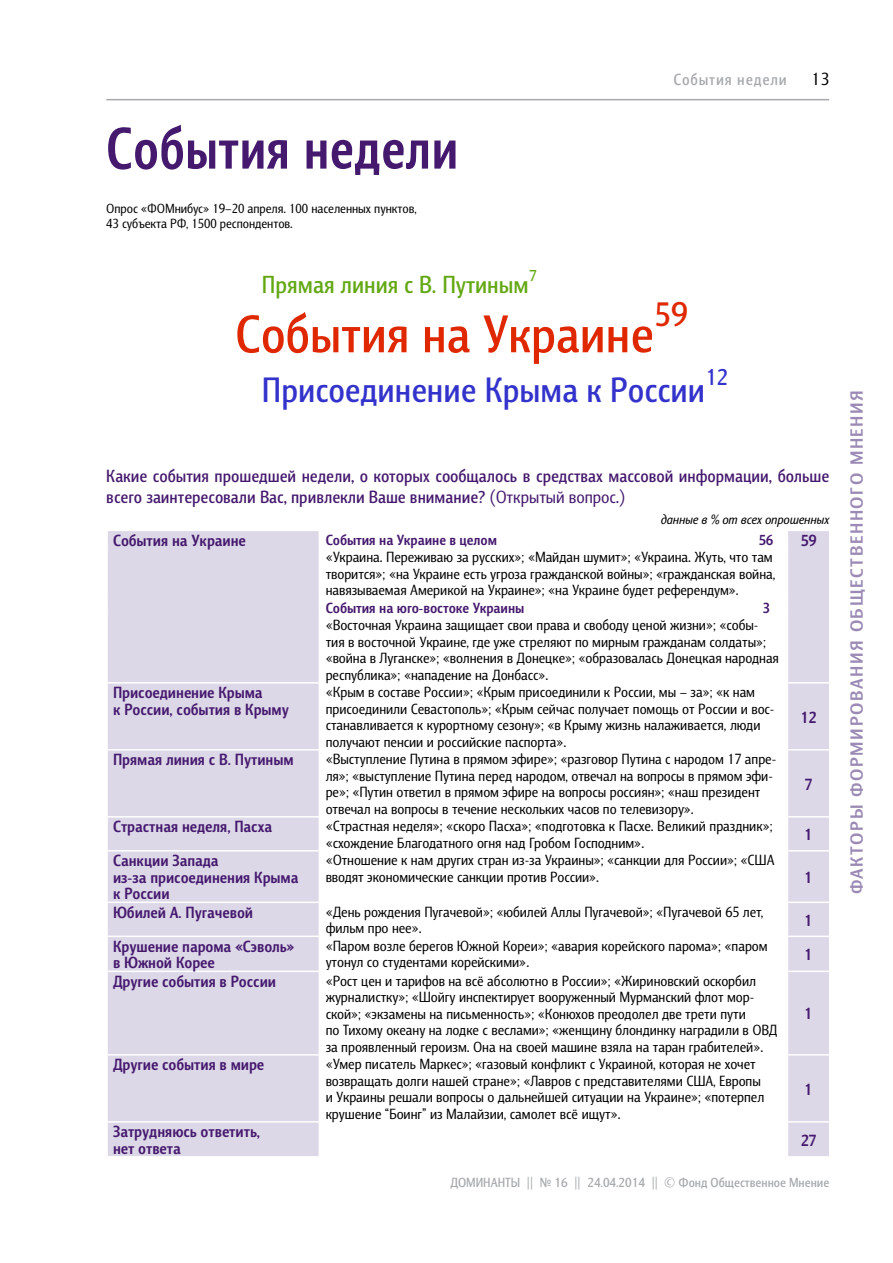
<style>
.page{position:relative;width:893px;height:1263px;background:#fff}
.page>*{position:absolute;margin:0;border:0;box-sizing:border-box;transform-origin:0 0}
.t1{font:700 60px "Barnaul Grotesk";letter-spacing:.01em;color:#45196e;scale:.9 1}
.t2{font:500 53.85px "Barnaul Grotesk";color:#df2800}
.t3{font:500 35.85px "Barnaul Grotesk";color:#33c}
.t4{font:500 35.1px "Barnaul Grotesk";color:#df2800}
.t5{font:500 25.05px "Barnaul Grotesk";color:#63a813}
.t6{font:500 23.4px "Barnaul Grotesk";color:#33c}
.t7{font:500 18px/21.6px "Barnaul Grotesk";color:#45196e}
.t8{font:700 18px "Barnaul Grotesk";letter-spacing:.085em;color:#9b8ab5;scale:1.1 1}
.t9{font:18px "Barnaul Grotesk";color:#000}
.t10{font:700 16.5px/16.5px "Barnaul Grotesk";color:#45196e}
.t11{font:500 16.5px "Barnaul Grotesk";letter-spacing:.05em;color:#a7a9ac}
.t12{font:500 16.2px "Barnaul Grotesk";color:#63a813}
.t13{font:15px/16.5px "Barnaul Grotesk";color:#000}
.t14{font:700 15px "Barnaul Grotesk";color:#45196e}
.t15{font:13.5px/15px "Barnaul Grotesk";color:#000}
.t16{font:500 13.5px "Barnaul Grotesk";color:#a7a9ac}
.t17{font:italic 13.5px "Barnaul Grotesk";color:#000}
.s1{font-weight:400}
</style>
<div class="page">
<hr style="left:106px;top:99px;width:723px;height:1px;background:#a7a9ac">
<svg style="left:108px;top:531px;width:721px;height:625px"></svg>
<svg style="left:787px;top:531px;width:1px;height:17px"></svg>
<hr style="left:787px;top:548px;width:1px;height:50px;background:#fff">
<svg style="left:787px;top:598px;width:1px;height:18px"></svg>
<hr style="left:787px;top:616px;width:1px;height:66px;background:#fff">
<hr style="left:787px;top:683px;width:1px;height:66px;background:#fff">
<hr style="left:787px;top:750px;width:1px;height:66px;background:#fff">
<hr style="left:787px;top:817px;width:1px;height:33px;background:#fff">
<hr style="left:787px;top:851px;width:1px;height:50px;background:#fff">
<hr style="left:787px;top:903px;width:1px;height:32px;background:#fff">
<hr style="left:787px;top:937px;width:1px;height:33px;background:#fff">
<hr style="left:787px;top:972px;width:1px;height:82px;background:#fff">
<hr style="left:787px;top:1055px;width:1px;height:66px;background:#fff">
<hr style="left:787px;top:1122px;width:1px;height:34px;background:#fff">
<hr style="left:787px;top:682px;width:42px;height:1px;background:#fff">
<hr style="left:787px;top:749px;width:42px;height:1px;background:#fff">
<hr style="left:787px;top:816px;width:42px;height:1px;background:#fff">
<hr style="left:787px;top:850px;width:42px;height:1px;background:#fff">
<hr style="left:787px;top:901px;width:42px;height:2px;background:#fff">
<hr style="left:787px;top:935px;width:42px;height:2px;background:#fff">
<hr style="left:787px;top:970px;width:42px;height:2px;background:#fff">
<hr style="left:787px;top:1054px;width:42px;height:1px;background:#fff">
<hr style="left:787px;top:1121px;width:42px;height:1px;background:#fff">
<svg style="left:319px;top:531px;width:2px;height:17px"></svg>
<hr style="left:319px;top:548px;width:1px;height:50px;background:#fff">
<hr style="left:320px;top:548px;width:1px;height:50px;background:#fff">
<svg style="left:319px;top:598px;width:2px;height:18px"></svg>
<hr style="left:319px;top:616px;width:1px;height:67px;background:#fff">
<hr style="left:320px;top:616px;width:1px;height:67px;background:#fff">
<hr style="left:319px;top:683px;width:1px;height:67px;background:#fff">
<hr style="left:320px;top:683px;width:1px;height:67px;background:#fff">
<hr style="left:319px;top:750px;width:1px;height:67px;background:#fff">
<hr style="left:320px;top:750px;width:1px;height:67px;background:#fff">
<hr style="left:319px;top:817px;width:1px;height:34px;background:#fff">
<hr style="left:320px;top:817px;width:1px;height:34px;background:#fff">
<hr style="left:319px;top:851px;width:1px;height:51px;background:#fff">
<hr style="left:320px;top:851px;width:1px;height:51px;background:#fff">
<hr style="left:319px;top:902px;width:1px;height:34px;background:#fff">
<hr style="left:320px;top:902px;width:1px;height:34px;background:#fff">
<hr style="left:319px;top:936px;width:1px;height:35px;background:#fff">
<hr style="left:320px;top:936px;width:1px;height:35px;background:#fff">
<hr style="left:319px;top:971px;width:1px;height:84px;background:#fff">
<hr style="left:320px;top:971px;width:1px;height:84px;background:#fff">
<hr style="left:319px;top:1055px;width:1px;height:67px;background:#fff">
<hr style="left:320px;top:1055px;width:1px;height:67px;background:#fff">
<hr style="left:319px;top:1122px;width:1px;height:34px;background:#fff">
<hr style="left:320px;top:1122px;width:1px;height:34px;background:#fff">
<hr style="left:106px;top:682px;width:213px;height:1px;background:#fff">
<hr style="left:106px;top:749px;width:213px;height:1px;background:#fff">
<hr style="left:106px;top:816px;width:213px;height:1px;background:#fff">
<hr style="left:106px;top:850px;width:213px;height:1px;background:#fff">
<hr style="left:106px;top:901px;width:213px;height:2px;background:#fff">
<hr style="left:106px;top:935px;width:213px;height:2px;background:#fff">
<hr style="left:106px;top:970px;width:213px;height:2px;background:#fff">
<hr style="left:106px;top:1054px;width:213px;height:1px;background:#fff">
<hr style="left:106px;top:1121px;width:213px;height:1px;background:#fff">
<h1 class="t1" style="left:106px;top:113px;width:392px">События недели</h1>
<p class="t15" style="left:106px;top:201px;width:312px">Опрос «ФОМнибус» 19–20 апреля. 100 населенных пунктов,<br>43 субъекта РФ, 1500 респондентов.</p>
<h3 class="t5" style="left:262px;top:270px;width:268px">Прямая линия с В. Путиным</h3>
<p class="t12" style="left:529px;top:266px;width:9px">7</p>
<p class="t11" style="left:673px;top:70px;width:115px">События недели</p>
<p class="t9" style="left:811px;top:69px;width:19px">13</p>
<h2 class="t2" style="left:235px;top:302px;width:420px">События на Украине</h2>
<h3 class="t4" style="left:654px;top:294px;width:36px">59</h3>
<h3 class="t6" style="left:705px;top:363px;width:24px">12</h3>
<h3 class="t3" style="left:262px;top:369px;width:445px">Присоединение Крыма к России</h3>
<p class="t7" style="left:106px;top:464px;width:724px">Какие события прошедшей недели, о которых сообщалось в средствах массовой информации, больше всего заинтересовали Вас, привлекли Ваше внимание? <span class="s1">(Открытый вопрос.)</span></p>
<p class="t17" style="left:661px;top:511px;width:170px">данные в % от всех опрошенных</p>
<p class="t10" style="left:113px;top:532px;width:134px">События на Украине</p>
<p class="t14" style="left:326px;top:531px;width:173px">События на Украине в целом</p>
<p class="t14" style="left:759px;top:531px;width:15px">56</p>
<p class="t10" style="left:801px;top:532px;width:17px">59</p>
<p class="t13" style="left:326px;top:549px;width:451px">«Украина. Переживаю за русских»; «Майдан шумит»; «Украина. Жуть, что там творится»; «на Украине есть угроза гражданской войны»; «гражданская война, навязываемая Америкой на Украине»; «на Украине будет референдум».</p>
<p class="t14" style="left:326px;top:599px;width:200px">События на юго-востоке Украины</p>
<p class="t14" style="left:763px;top:599px;width:8px">3</p>
<p class="t13" style="left:326px;top:617px;width:455px">«Восточная Украина защищает свои права и свободу ценой жизни»; «собы&shy;тия в восточной Украине, где уже стреляют по мирным гражданам солдаты»; «война в Луганске»; «волнения в Донецке»; «образовалась Донецкая народная республика»; «нападение на Донбасс».</p>
<p class="t10" style="left:113px;top:684px;width:177px">Присоединение Крыма<br>к России, события в Крыму</p>
<p class="t13" style="left:326px;top:684px;width:450px">«Крым в составе России»; «Крым присоединили к России, мы – за»; «к нам присоединили Севастополь»; «Крым сейчас получает помощь от России и вос&shy;станавливается к курортному сезону»; «в Крыму жизнь налаживается, люди получают пенсии и российские паспорта».</p>
<p class="t10" style="left:801px;top:708px;width:17px">12</p>
<p class="t10" style="left:113px;top:751px;width:182px">Прямая линия с В. Путиным</p>
<p class="t13" style="left:326px;top:751px;width:452px">«Выступление Путина в прямом эфире»; «разговор Путина с народом 17 апре&shy;ля»; «выступление Путина перед народом, отвечал на вопросы в прямом эфи&shy;ре»; «Путин ответил в прямом эфире на вопросы россиян»; «наш президент отвечал на вопросы в течение нескольких часов по телевизору».</p>
<p class="t10" style="left:805px;top:775px;width:9px">7</p>
<p class="t10" style="left:113px;top:818px;width:161px">Страстная неделя, Пасха</p>
<p class="t13" style="left:326px;top:818px;width:448px">«Страстная неделя»; «скоро Пасха»; «подготовка к Пасхе. Великий праздник»; «схождение Благодатного огня над Гробом Господним».</p>
<p class="t10" style="left:805px;top:826px;width:9px">1</p>
<p class="t10" style="left:113px;top:852px;width:187px">Санкции Запада<br>из-за присоединения Крыма к России</p>
<p class="t13" style="left:326px;top:852px;width:450px">«Отношение к нам других стран из-за Украины»; «санкции для России»; «США вводят экономические санкции против России».</p>
<p class="t10" style="left:805px;top:869px;width:9px">1</p>
<p class="t10" style="left:113px;top:904px;width:142px">Юбилей А. Пугачевой</p>
<p class="t13" style="left:326px;top:903px;width:439px">«День рождения Пугачевой»; «юбилей Аллы Пугачевой»; «Пугачевой 65 лет, фильм про нее».</p>
<p class="t10" style="left:805px;top:911px;width:9px">1</p>
<p class="t10" style="left:113px;top:938px;width:183px">Крушение парома «Сэволь» в Южной Корее</p>
<p class="t13" style="left:326px;top:937px;width:443px">«Паром возле берегов Южной Кореи»; «авария корейского парома»; «паром утонул со студентами корейскими».</p>
<p class="t10" style="left:805px;top:946px;width:9px">1</p>
<p class="t10" style="left:113px;top:973px;width:164px">Другие события в России</p>
<p class="t13" style="left:326px;top:972px;width:453px">«Рост цен и тарифов на всё абсолютно в России»; «Жириновский оскорбил журналистку»; «Шойгу инспектирует вооруженный Мурманский флот мор&shy;ской»; «экзамены на письменность»; «Конюхов преодолел две трети пути<br>по Тихому океану на лодке с веслами»; «женщину блондинку наградили в ОВД за проявленный героизм. Она на своей машине взяла на таран грабителей».</p>
<p class="t10" style="left:805px;top:1005px;width:9px">1</p>
<p class="t10" style="left:113px;top:1056px;width:153px">Другие события в мире</p>
<p class="t13" style="left:326px;top:1056px;width:440px">«Умер писатель Маркес»; «газовый конфликт с Украиной, которая не хочет возвращать долги нашей стране»; «Лавров с представителями США, Европы и Украины решали вопросы о дальнейшей ситуации на Украине»; «потерпел крушение “Боинг” из Малайзии, самолет всё ищут».</p>
<p class="t10" style="left:805px;top:1080px;width:9px">1</p>
<p class="t10" style="left:113px;top:1123px;width:148px">Затрудняюсь ответить, нет ответа</p>
<p class="t10" style="left:801px;top:1131px;width:17px">27</p>
<p class="t16" style="left:450px;top:1175px;width:380px">ДОМИНАНТЫ || № 16 || 24.04.2014 || © Фонд Общественное Мнение</p>
<p class="t8" style="left:846px;top:894px;width:459px;rotate:-90deg">ФАКТОРЫ ФОРМИРОВАНИЯ ОБЩЕСТВЕННОГО МНЕНИЯ</p>
</div>
